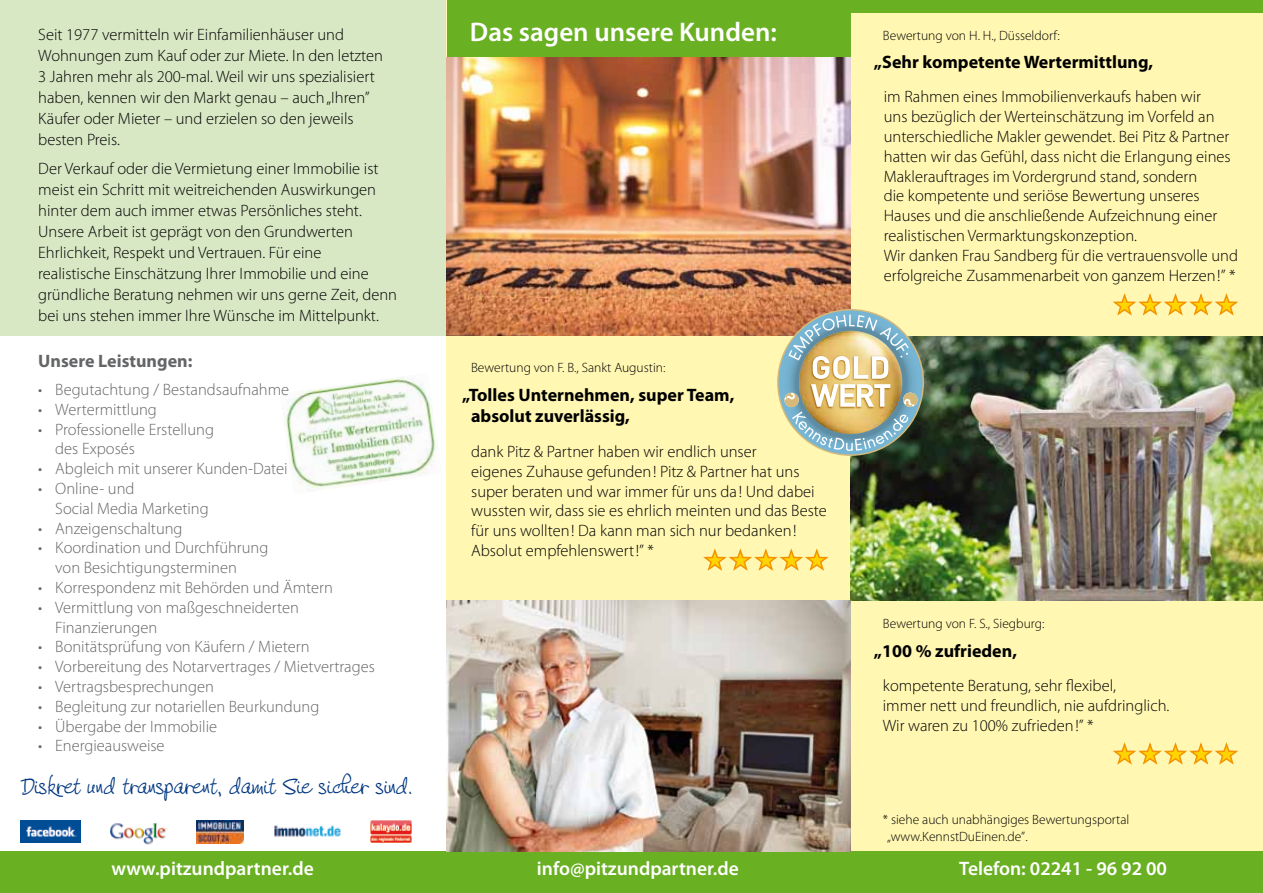
<style>
.page{position:relative;width:1263px;height:893px;background:#fff}
.page>*{position:absolute;margin:0;border:0;box-sizing:border-box;transform-origin:0 0}
.t1{font:600 27px "Myriad Pro";color:#fff}
.t2{font:24.75px "Jonahpad";color:#003882}
.t3{font:600 19.5px "Myriad Pro";color:#fff}
.t4{font:700 18px/21.6px "Myriad Pro";color:#000}
.t5{font:700 18px "Myriad Pro";color:#646567}
.t6{font:300 16.5px/19.8px "Myriad Pro";color:#000}
.t7{font:300 16.5px/19.8px "Myriad Pro";color:#646567}
.t8{font:300 13.5px/16.2px "Myriad Pro";color:#000}
</style>
<div class="page">
<img style="left:285px;top:377px;width:152px;height:114px">
<div style="left:0;top:0;width:517px;height:336px;background:#d8e8c4"></div>
<div style="left:446px;top:0;width:817px;height:893px;background:#fff7b2"></div>
<div style="left:446px;top:0;width:404px;height:77px;background:#6ab023"></div>
<div style="left:826px;top:0;width:437px;height:13px;background:#6ab023"></div>
<div style="left:0;top:851px;width:1263px;height:42px;background:#6ab023"></div>
<img style="left:446px;top:57px;width:404px;height:279px">
<img style="left:446px;top:601px;width:404px;height:250px">
<img style="left:850px;top:336px;width:413px;height:265px">
<svg style="left:778px;top:310px;width:144px;height:144px"></svg>
<img style="left:784px;top:315px;width:134px;height:136px">
<svg style="left:1113px;top:293px;width:125px;height:23px"></svg>
<img style="left:196px;top:821px;width:48px;height:22px">
<img style="left:110px;top:823px;width:57px;height:21px">
<img style="left:21px;top:820px;width:60px;height:23px">
<img style="left:274px;top:825px;width:67px;height:12px">
<img style="left:370px;top:821px;width:41px;height:22px">
<svg style="left:703px;top:549px;width:126px;height:22px"></svg>
<svg style="left:1113px;top:742px;width:125px;height:23px"></svg>
<p class="t6" style="left:38px;top:24px;width:307px">Seit 1977 vermitteln wir Einfamilienhäuser und</p>
<h1 class="t1" style="left:470px;top:15px;width:308px">Das sagen unsere Kunden:</h1>
<p class="t6" style="left:38px;top:44px;width:346px;line-height:21px">Wohnungen zum Kauf oder zur Miete. In den letzten 3 Jahren mehr als 200-mal. Weil wir uns spezialisiert haben, kennen wir den Markt genau – auch „Ihren” Käufer oder Mieter – und erzielen so den jeweils besten Preis.</p>
<p class="t6" style="left:38px;top:158px;width:360px;line-height:21px">Der Verkauf oder die Vermietung einer Immobilie ist meist ein Schritt mit weitreichenden Auswirkungen hinter dem auch immer etwas Persönliches steht.<br>Unsere Arbeit ist geprägt von den Grundwerten Ehrlichkeit, Respekt und Vertrauen. Für eine realistische Einschätzung Ihrer Immobilie und eine gründliche Beratung nehmen wir uns gerne Zeit, denn bei uns stehen immer Ihre Wünsche im Mittelpunkt.</p>
<p class="t5" style="left:38px;top:349px;width:156px">Unsere Leistungen:</p>
<p class="t7" style="left:38px;top:379px;width:252px">• Begutachtung / Bestandsaufnahme</p>
<p class="t7" style="left:38px;top:399px;width:120px">• Wertermittlung</p>
<p class="t7" style="left:55px;top:419px;width:160px;text-indent:-17px">• Professionelle Erstellung des Exposés</p>
<p class="t7" style="left:38px;top:459px;width:251px">• Abgleich mit unserer Kunden-Datei</p>
<p class="t7" style="left:55px;top:478px;width:155px;text-indent:-17px">• Online- und<br>Social Media Marketing</p>
<p class="t7" style="left:38px;top:518px;width:146px">• Anzeigenschaltung</p>
<p class="t7" style="left:55px;top:538px;width:215px;text-indent:-17px">• Koordination und Durchführung von Besichtigungsterminen</p>
<p class="t7" style="left:38px;top:577px;width:296px">• Korrespondenz mit Behörden und Ämtern</p>
<p class="t7" style="left:55px;top:597px;width:245px;text-indent:-17px">• Vermittlung von maßgeschneiderten<br>Finanzierungen</p>
<p class="t7" style="left:38px;top:637px;width:273px">• Bonitätsprüfung von Käufern / Mietern</p>
<p class="t7" style="left:38px;top:657px;width:338px">• Vorbereitung des Notarvertrages / Mietvertrages</p>
<p class="t7" style="left:38px;top:676px;width:177px">• Vertragsbesprechungen</p>
<p class="t7" style="left:38px;top:696px;width:283px">• Begleitung zur notariellen Beurkundung</p>
<p class="t7" style="left:38px;top:716px;width:180px">• Übergabe der Immobilie</p>
<p class="t7" style="left:38px;top:736px;width:128px">• Energieausweise</p>
<p class="t8" style="left:471px;top:359px;width:196px">Bewertung von F. B., Sankt Augustin:</p>
<p class="t4" style="left:471px;top:383px;width:265px;text-indent:-9px">„Tolles Unternehmen, super Team, absolut zuverlässig,</p>
<p class="t6" style="left:471px;top:441px;width:357px">dank Pitz &amp; Partner haben wir endlich unser<br>eigenes Zuhause gefunden! Pitz &amp; Partner hat uns super beraten und war immer für uns da! Und dabei wussten wir, dass sie es ehrlich meinten und das Beste für uns wollten! Da kann man sich nur bedanken!<br>Absolut empfehlenswert!” *</p>
<h2 class="t2" style="left:21px;top:773px;width:393px">Diskret und transparent, damit Sie sicher sind.</h2>
<p class="t8" style="left:883px;top:27px;width:178px">Bewertung von H. H., Düsseldorf:</p>
<p class="t4" style="left:874px;top:51px;width:281px">„Sehr kompetente Wertermittlung,</p>
<p class="t6" style="left:884px;top:87px;width:356px">im Rahmen eines Immobilienverkaufs haben wir<br>uns bezüglich der Werteinschätzung im Vorfeld an unterschiedliche Makler gewendet. Bei Pitz &amp; Partner hatten wir das Gefühl, dass nicht die Erlangung eines Maklerauftrages im Vordergrund stand, sondern<br>die kompetente und seriöse Bewertung unseres Hauses und die anschließende Aufzeichnung einer realistischen Vermarktungskonzeption.<br>Wir danken Frau Sandberg für die vertrauensvolle und erfolgreiche Zusammenarbeit von ganzem Herzen!” *</p>
<p class="t8" style="left:883px;top:615px;width:163px">Bewertung von F. S., Siegburg:</p>
<p class="t4" style="left:874px;top:640px;width:145px">„100 % zufrieden,</p>
<p class="t6" style="left:883px;top:676px;width:288px">kompetente Beratung, sehr flexibel,<br>immer nett und freundlich, nie aufdringlich.<br>Wir waren zu 100% zufrieden!” *</p>
<p class="t8" style="left:887px;top:812px;width:244px;text-indent:-4px">* siehe auch unabhängiges Bewertungsportal „www.KennstDuEinen.de” .</p>
<p class="t3" style="left:111px;top:856px;width:204px">www.pitzundpartner.de</p>
<p class="t3" style="left:537px;top:856px;width:204px">info@pitzundpartner.de</p>
<p class="t3" style="left:959px;top:856px;width:209px">Telefon: 02241 - 96 92 00</p>
</div>
